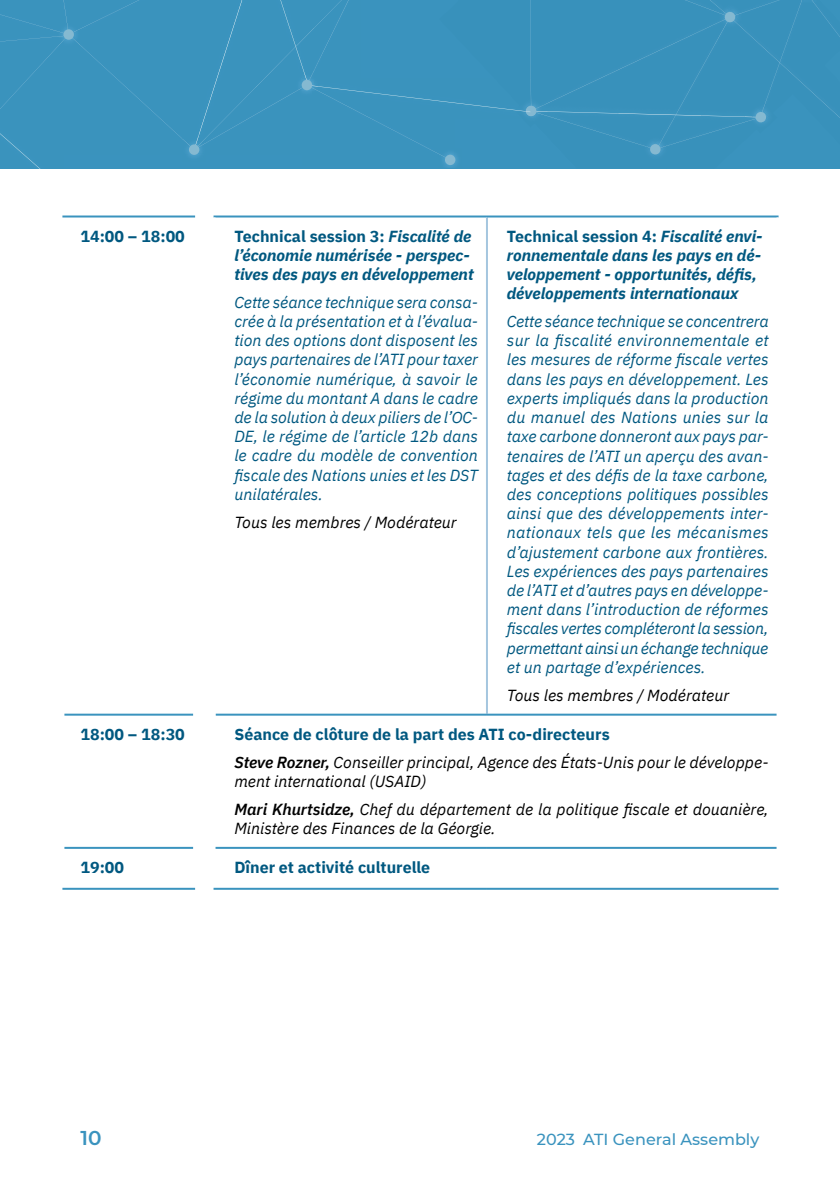
<style>
.page{position:relative;width:840px;height:1191px;background:#fff}
.page>*{position:absolute;margin:0;border:0;box-sizing:border-box;transform-origin:0 0}
.t1{font:600 20px "Montserrat";color:#3a93be}
.t2{font:italic 16px/19.2px "IBM Plex Sans";color:#005880;text-align:justify}
.t3{font:italic 16px/27.8px "IBM Plex Sans";color:#000}
.t4{font:italic 700 16px/19.2px "IBM Plex Sans";color:#005880}
.t5{font:700 16px "IBM Plex Sans";color:#005880}
.t6{font:500 16px "Montserrat";color:#3a93be}
.s1{font-style:normal}
.s2{font-weight:700;font-style:normal;color:#005880}
.s3{font-weight:600}
</style>
<div class="page">
<div style="left:0;top:0;width:839px;height:168px;background:#3a93bd"></div>
<hr style="left:62px;top:215px;width:133px;height:2px;background:#3a93be">
<hr style="left:213px;top:215px;width:273px;height:2px;background:#3a93be">
<hr style="left:485px;top:217px;width:2px;height:496px;background:#a5c6df">
<hr style="left:486px;top:215px;width:292px;height:2px;background:#3a93be">
<hr style="left:64px;top:713px;width:129px;height:2px;background:#3a93be">
<hr style="left:215px;top:713px;width:271px;height:2px;background:#3a93be">
<hr style="left:486px;top:713px;width:290px;height:2px;background:#3a93be">
<hr style="left:64px;top:847px;width:129px;height:2px;background:#3a93be">
<hr style="left:62px;top:887px;width:133px;height:2px;background:#3a93be">
<hr style="left:215px;top:847px;width:271px;height:2px;background:#3a93be">
<hr style="left:486px;top:847px;width:290px;height:2px;background:#3a93be">
<hr style="left:213px;top:887px;width:273px;height:2px;background:#3a93be">
<hr style="left:486px;top:887px;width:292px;height:2px;background:#3a93be">
<p class="t5" style="left:80px;top:223px;width:106px">14:00 – 18:00</p>
<p class="t4" style="left:234px;top:225px;width:241px"><span class="s1">Technical session 3:</span> Fiscalité de l’économie numérisée - perspec&shy;tives des pays en développement</p>
<p class="t2" style="left:234px;top:291px;width:245px">Cette séance technique sera consa&shy;crée à la présentation et à l’évalua&shy;tion des options dont disposent les pays partenaires de l’ATI pour taxer l’économie numérique, à savoir le régime du montant A dans le cadre de la solution à deux piliers de l’OC-DE, le régime de l’article 12b dans le cadre du modèle de convention fiscale des Nations unies et les DST unilatérales.</p>
<p class="t3" style="left:234px;top:507px;width:224px">Tous les membres / Modérateur</p>
<p class="t4" style="left:506px;top:225px;width:257px"><span class="s1">Technical session 4:</span> Fiscalité envi&shy;ronnementale dans les pays en dé&shy;veloppement - opportunités, défis, développements internationaux</p>
<p class="t2" style="left:506px;top:310px;width:263px">Cette séance technique se concentrera sur la fiscalité environnementale et les mesures de réforme fiscale vertes dans les pays en développement. Les experts impliqués dans la production du manuel des Nations unies sur la taxe carbone donneront aux pays par&shy;tenaires de l’ATI un aperçu des avan&shy;tages et des défis de la taxe carbone, des conceptions politiques possibles ainsi que des développements inter&shy;nationaux tels que les mécanismes d’ajustement carbone aux frontières.<br>Les expériences des pays partenaires de l’ATI et d’autres pays en développe&shy;ment dans l’introduction de réformes fiscales vertes compléteront la session, permettant ainsi un échange technique et un partage d’expériences.</p>
<p class="t3" style="left:506px;top:679px;width:224px">Tous les membres / Modérateur</p>
<p class="t5" style="left:80px;top:721px;width:106px">18:00 – 18:30</p>
<p class="t3" style="left:234px;top:719px;width:535px"><span class="s2">Séance de clôture de la part des ATI co-directeurs<br></span><span class="s3">Steve Rozner,</span> Conseiller principal, Agence des États-Unis pour le développe-</p>
<p class="t3" style="left:234px;top:766px;width:535px">ment international (USAID)<br><span class="s3">Mari Khurtsidze,</span> Chef du département de la politique fiscale et douanière,</p>
<p class="t3" style="left:234px;top:813px;width:262px">Ministère des Finances de la Géorgie.</p>
<p class="t5" style="left:80px;top:854px;width:45px">19:00</p>
<p class="t5" style="left:234px;top:854px;width:197px">Dîner et activité culturelle</p>
<p class="t1" style="left:80px;top:1123px;width:23px">10</p>
<p class="t6" style="left:536px;top:1128px;width:224px">2023 ATI General Assembly</p>
</div>
